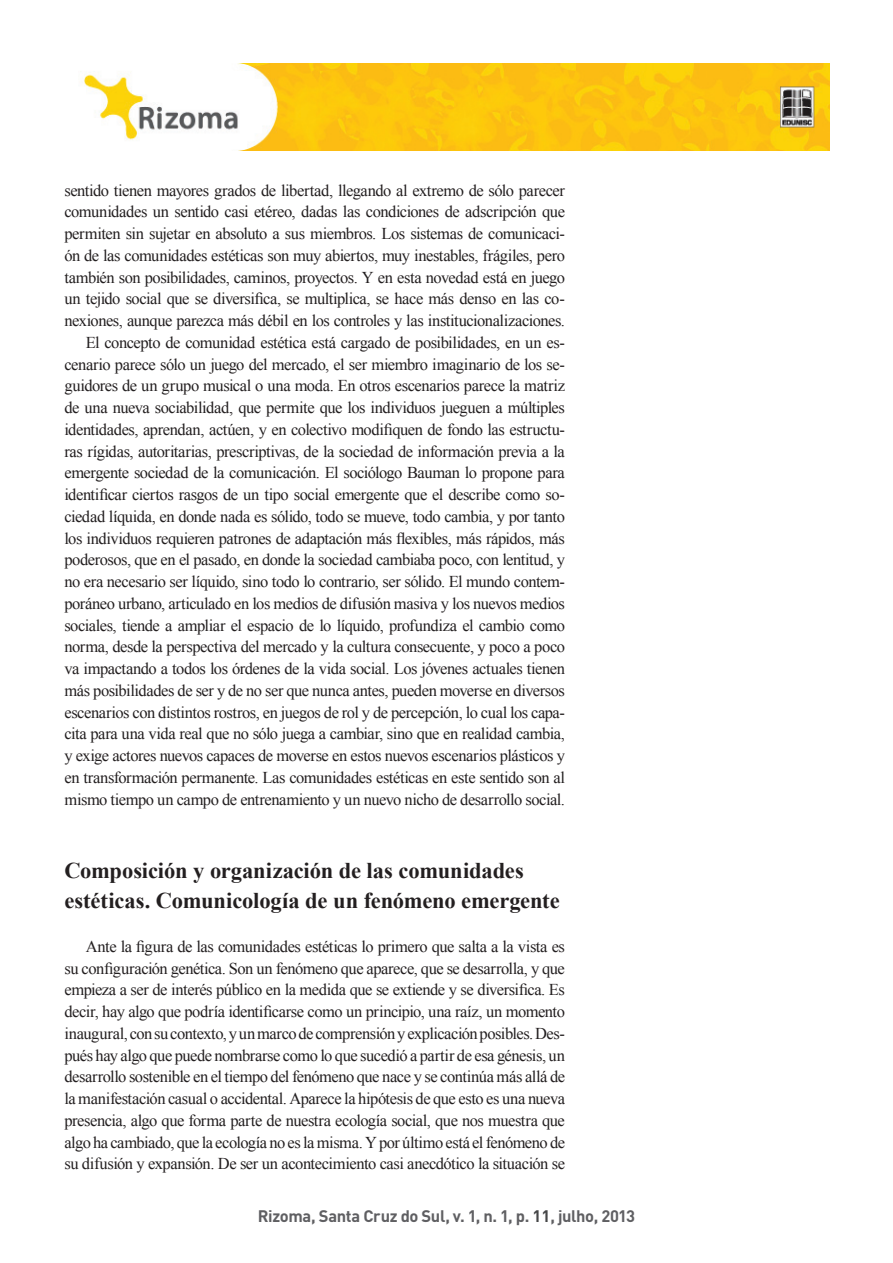
<style>
.page{position:relative;width:893px;height:1263px;background:#fff}
.page>*{position:absolute;margin:0;border:0;box-sizing:border-box;transform-origin:0 0}
.t1{font:700 22.5px/30px "Times New Roman";letter-spacing:-.005em;color:#231f20}
.t2{font:16.5px/21.8px "Times New Roman";letter-spacing:-.03em;color:#231f20;text-align:right}
.t3{font:700 16.5px "DIN Pro";letter-spacing:-.02em;color:#5f5f62}
.s1{color:#454647}
</style>
<div class="page">
<img style="left:80px;top:64px;width:749px;height:86px">
<p class="t2" style="left:64px;top:179px;width:502px">sentido tienen mayores grados de libertad, llegando al extremo de sólo parecer comunidades un sentido casi etéreo, dadas las condiciones de adscripción que permiten sin sujetar en absoluto a sus miembros. Los sistemas de comunicaci&shy;ón de las comunidades estéticas son muy abiertos, muy inestables, frágiles, pero también son posibilidades, caminos, proyectos. Y en esta novedad está en juego un tejido social que se diversifica, se multiplica, se hace más denso en las co&shy;nexiones, aunque parezca más débil en los controles y las institucionalizaciones.<br>El concepto de comunidad estética está cargado de posibilidades, en un es&shy;cenario parece sólo un juego del mercado, el ser miembro imaginario de los se&shy;guidores de un grupo musical o una moda. En otros escenarios parece la matriz de una nueva sociabilidad, que permite que los individuos jueguen a múltiples identidades, aprendan, actúen, y en colectivo modifiquen de fondo las estructu&shy;ras rígidas, autoritarias, prescriptivas, de la sociedad de información previa a la emergente sociedad de la comunicación. El sociólogo Bauman lo propone para identificar ciertos rasgos de un tipo social emergente que el describe como so&shy;ciedad líquida, en donde nada es sólido, todo se mueve, todo cambia, y por tanto los individuos requieren patrones de adaptación más flexibles, más rápidos, más poderosos, que en el pasado, en donde la sociedad cambiaba poco, con lentitud, y no era necesario ser líquido, sino todo lo contrario, ser sólido. El mundo contem&shy;poráneo urbano, articulado en los medios de difusión masiva y los nuevos medios sociales, tiende a ampliar el espacio de lo líquido, profundiza el cambio como norma, desde la perspectiva del mercado y la cultura consecuente, y poco a poco va impactando a todos los órdenes de la vida social. Los jóvenes actuales tienen más posibilidades de ser y de no ser que nunca antes, pueden moverse en diversos escenarios con distintos rostros, en juegos de rol y de percepción, lo cual los capa&shy;cita para una vida real que no sólo juega a cambiar, sino que en realidad cambia, y exige actores nuevos capaces de moverse en estos nuevos escenarios plásticos y en transformación permanente. Las comunidades estéticas en este sentido son al mismo tiempo un campo de entrenamiento y un nuevo nicho de desarrollo social.</p>
<h1 class="t1" style="left:64px;top:855px;width:497px">Composición y organización de las comunidades estéticas. Comunicología de un fenómeno emergente</h1>
<p class="t2" style="left:64px;top:935px;width:502px;text-align:justify;text-indent:21px">Ante la figura de las comunidades estéticas lo primero que salta a la vista es su configuración genética. Son un fenómeno que aparece, que se desarrolla, y que empieza a ser de interés público en la medida que se extiende y se diversifica. Es decir, hay algo que podría identificarse como un principio, una raíz, un momento inaugural, con su contexto, y un marco de comprensión y explicación posibles. Des&shy;pués hay algo que puede nombrarse como lo que sucedió a partir de esa génesis, un desarrollo sostenible en el tiempo del fenómeno que nace y se continúa más allá de la manifestación casual o accidental. Aparece la hipótesis de que esto es una nueva presencia, algo que forma parte de nuestra ecología social, que nos muestra que algo ha cambiado, que la ecología no es la misma. Y por último está el fenómeno de su difusión y expansión. De ser un acontecimiento casi anecdótico la situación se</p>
<p class="t3" style="left:258px;top:1205px;width:379px">Rizoma, Santa Cruz do Sul, v. 1, n. 1, p. <span class="s1">11</span>, julho, 2013</p>
</div>
